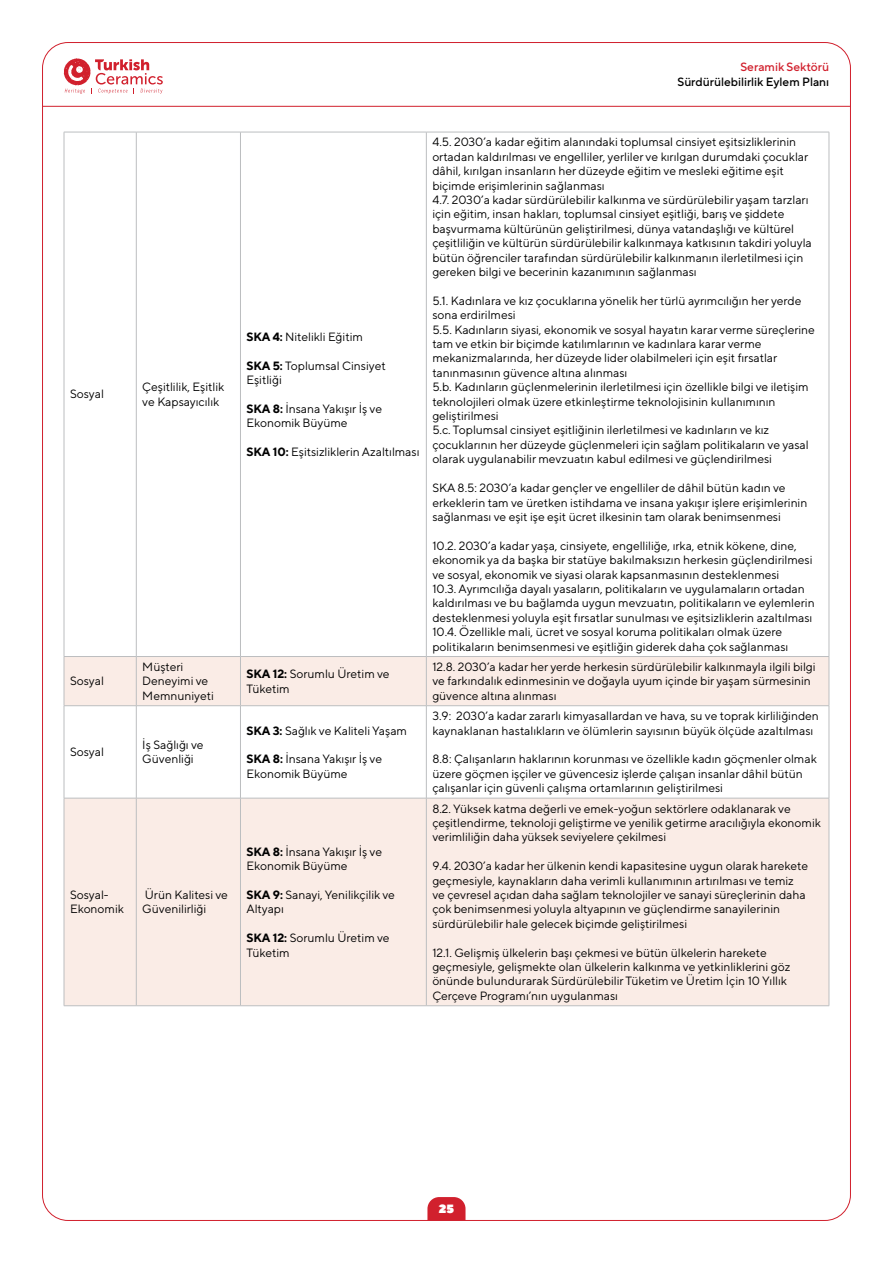
<style>
.page{position:relative;width:893px;height:1263px;background:#fff}
.page>*{position:absolute;margin:0;border:0;box-sizing:border-box;transform-origin:0 0}
.t1{font:12px/14.4px "TT Norms Pro";color:#000}
.t2{font:500 12px "TT Norms Pro";color:#000}
.t3{font:500 12px "TT Norms Pro";color:#d1202d}
.t4{font:900 12px "TT Norms Pro";color:#fff}
.s1{font-weight:700}
</style>
<div class="page">
<hr style="left:43px;top:106px;width:807px;height:1px;background:#d1202d">
<svg style="left:427px;top:1197px;width:38px;height:23px"></svg>
<svg style="left:64px;top:58px;width:99px;height:36px"></svg>
<svg style="left:65px;top:657px;width:764px;height:348px;fill:#faece6"></svg>
<hr style="left:64px;top:132px;width:72px;height:1px;background:#bcbec0">
<hr style="left:64px;top:132px;width:1px;height:524px;background:#bcbec0">
<hr style="left:136px;top:132px;width:104px;height:1px;background:#bcbec0">
<hr style="left:136px;top:132px;width:1px;height:524px;background:#bcbec0">
<hr style="left:240px;top:132px;width:186px;height:1px;background:#bcbec0">
<hr style="left:240px;top:132px;width:1px;height:524px;background:#bcbec0">
<hr style="left:426px;top:132px;width:403px;height:1px;background:#bcbec0">
<hr style="left:426px;top:132px;width:1px;height:524px;background:#bcbec0">
<hr style="left:829px;top:132px;width:1px;height:524px;background:#bcbec0">
<hr style="left:64px;top:656px;width:72px;height:1px;background:#bcbec0">
<hr style="left:64px;top:657px;width:1px;height:48px;background:#bcbec0">
<hr style="left:136px;top:656px;width:104px;height:1px;background:#bcbec0">
<hr style="left:136px;top:657px;width:1px;height:48px;background:#bcbec0">
<hr style="left:240px;top:656px;width:186px;height:1px;background:#bcbec0">
<hr style="left:240px;top:657px;width:1px;height:48px;background:#bcbec0">
<hr style="left:426px;top:656px;width:403px;height:1px;background:#bcbec0">
<hr style="left:426px;top:657px;width:1px;height:48px;background:#bcbec0">
<hr style="left:829px;top:657px;width:1px;height:48px;background:#bcbec0">
<hr style="left:64px;top:705px;width:72px;height:1px;background:#bcbec0">
<hr style="left:64px;top:706px;width:1px;height:92px;background:#bcbec0">
<hr style="left:136px;top:705px;width:104px;height:1px;background:#bcbec0">
<hr style="left:136px;top:706px;width:1px;height:92px;background:#bcbec0">
<hr style="left:240px;top:705px;width:186px;height:1px;background:#bcbec0">
<hr style="left:240px;top:706px;width:1px;height:92px;background:#bcbec0">
<hr style="left:426px;top:705px;width:403px;height:1px;background:#bcbec0">
<hr style="left:426px;top:706px;width:1px;height:92px;background:#bcbec0">
<hr style="left:829px;top:706px;width:1px;height:92px;background:#bcbec0">
<hr style="left:64px;top:798px;width:72px;height:1px;background:#bcbec0">
<hr style="left:64px;top:798px;width:1px;height:207px;background:#bcbec0">
<hr style="left:136px;top:798px;width:104px;height:1px;background:#bcbec0">
<hr style="left:136px;top:798px;width:1px;height:207px;background:#bcbec0">
<hr style="left:240px;top:798px;width:186px;height:1px;background:#bcbec0">
<hr style="left:240px;top:798px;width:1px;height:207px;background:#bcbec0">
<hr style="left:426px;top:798px;width:403px;height:1px;background:#bcbec0">
<hr style="left:426px;top:798px;width:1px;height:207px;background:#bcbec0">
<hr style="left:829px;top:798px;width:1px;height:207px;background:#bcbec0">
<hr style="left:64px;top:1005px;width:72px;height:1px;background:#bcbec0">
<hr style="left:136px;top:1005px;width:104px;height:1px;background:#bcbec0">
<hr style="left:240px;top:1005px;width:186px;height:1px;background:#bcbec0">
<hr style="left:426px;top:1005px;width:403px;height:1px;background:#bcbec0">
<p class="t1" style="left:70px;top:387px;width:35px">Sosyal</p>
<p class="t1" style="left:142px;top:379px;width:84px">Çeşitlilik, Eşitlik ve Kapsayıcılık</p>
<p class="t3" style="left:740px;top:59px;width:90px">Seramik Sektörü</p>
<p class="t2" style="left:677px;top:74px;width:153px">Sürdürülebilirlik Eylem Planı</p>
<p class="t1" style="left:246px;top:329px;width:118px"><span class="s1">SKA 4:</span> Nitelikli Eğitim</p>
<p class="t1" style="left:246px;top:358px;width:141px"><span class="s1">SKA 5:</span> Toplumsal Cinsiyet<br>Eşitliği</p>
<p class="t1" style="left:246px;top:401px;width:137px"><span class="s1">SKA 8:</span> İnsana Yakışır İş ve<br>Ekonomik Büyüme</p>
<p class="t1" style="left:246px;top:444px;width:174px"><span class="s1">SKA 10:</span> Eşitsizliklerin Azaltılması</p>
<p class="t1" style="left:432px;top:135px;width:381px">4.5. 2030’a kadar eğitim alanındaki toplumsal cinsiyet eşitsizliklerinin ortadan kaldırılması ve engelliler, yerliler ve kırılgan durumdaki çocuklar dâhil, kırılgan insanların her düzeyde eğitim ve mesleki eğitime eşit biçimde erişimlerinin sağlanması<br>4.7. 2030’a kadar sürdürülebilir kalkınma ve sürdürülebilir yaşam tarzları için eğitim, insan hakları, toplumsal cinsiyet eşitliği, barış ve şiddete başvurmama kültürünün geliştirilmesi, dünya vatandaşlığı ve kültürel çeşitliliğin ve kültürün sürdürülebilir kalkınmaya katkısının takdiri yoluyla bütün öğrenciler tarafından sürdürülebilir kalkınmanın ilerletilmesi için gereken bilgi ve becerinin kazanımının sağlanması</p>
<p class="t1" style="left:432px;top:293px;width:384px">5.1. Kadınlara ve kız çocuklarına yönelik her türlü ayrımcılığın her yerde sona erdirilmesi<br>5.5. Kadınların siyasi, ekonomik ve sosyal hayatın karar verme süreçlerine tam ve etkin bir biçimde katılımlarının ve kadınlara karar verme mekanizmalarında, her düzeyde lider olabilmeleri için eşit fırsatlar tanınmasının güvence altına alınması<br>5.b. Kadınların güçlenmelerinin ilerletilmesi için özellikle bilgi ve iletişim teknolojileri olmak üzere etkinleştirme teknolojisinin kullanımının geliştirilmesi<br>5.c. Toplumsal cinsiyet eşitliğinin ilerletilmesi ve kadınların ve kız çocuklarının her düzeyde güçlenmeleri için sağlam politikaların ve yasal olarak uygulanabilir mevzuatın kabul edilmesi ve güçlendirilmesi</p>
<p class="t1" style="left:432px;top:480px;width:376px">SKA 8.5: 2030’a kadar gençler ve engelliler de dâhil bütün kadın ve erkeklerin tam ve üretken istihdama ve insana yakışır işlere erişimlerinin sağlanması ve eşit işe eşit ücret ilkesinin tam olarak benimsenmesi</p>
<p class="t1" style="left:432px;top:538px;width:384px">10.2. 2030’a kadar yaşa, cinsiyete, engelliliğe, ırka, etnik kökene, dine, ekonomik ya da başka bir statüye bakılmaksızın herkesin güçlendirilmesi ve sosyal, ekonomik ve siyasi olarak kapsanmasının desteklenmesi<br>10.3. Ayrımcılığa dayalı yasaların, politikaların ve uygulamaların ortadan kaldırılması ve bu bağlamda uygun mevzuatın, politikaların ve eylemlerin desteklenmesi yoluyla eşit fırsatlar sunulması ve eşitsizliklerin azaltılması 10.4. Özellikle mali, ücret ve sosyal koruma politikaları olmak üzere politikaların benimsenmesi ve eşitliğin giderek daha çok sağlanması</p>
<p class="t1" style="left:70px;top:673px;width:35px">Sosyal</p>
<p class="t1" style="left:142px;top:659px;width:73px">Müşteri<br>Deneyimi ve<br>Memnuniyeti</p>
<p class="t1" style="left:246px;top:666px;width:145px"><span class="s1">SKA 12:</span> Sorumlu Üretim ve<br>Tüketim</p>
<p class="t1" style="left:432px;top:659px;width:385px">12.8. 2030’a kadar her yerde herkesin sürdürülebilir kalkınmayla ilgili bilgi ve farkındalık edinmesinin ve doğayla uyum içinde bir yaşam sürmesinin güvence altına alınması</p>
<p class="t1" style="left:70px;top:744px;width:35px">Sosyal</p>
<p class="t1" style="left:142px;top:737px;width:63px">İş Sağlığı ve<br>Güvenliği</p>
<p class="t1" style="left:246px;top:723px;width:162px"><span class="s1">SKA 3:</span> Sağlık ve Kaliteli Yaşam</p>
<p class="t1" style="left:246px;top:751px;width:137px"><span class="s1">SKA 8:</span> İnsana Yakışır İş ve<br>Ekonomik Büyüme</p>
<p class="t1" style="left:70px;top:887px;width:55px">Sosyal-<br>Ekonomik</p>
<p class="t1" style="left:142px;top:887px;width:87px">Ürün Kalitesi ve<br>Güvenilirliği</p>
<p class="t1" style="left:246px;top:844px;width:137px"><span class="s1">SKA 8:</span> İnsana Yakışır İş ve<br>Ekonomik Büyüme</p>
<p class="t1" style="left:246px;top:887px;width:150px"><span class="s1">SKA 9:</span> Sanayi, Yenilikçilik ve<br>Altyapı</p>
<p class="t1" style="left:246px;top:930px;width:145px"><span class="s1">SKA 12:</span> Sorumlu Üretim ve<br>Tüketim</p>
<p class="t1" style="left:432px;top:708px;width:388px">3.9: 2030’a kadar zararlı kimyasallardan ve hava, su ve toprak kirliliğinden kaynaklanan hastalıkların ve ölümlerin sayısının büyük ölçüde azaltılması</p>
<p class="t1" style="left:432px;top:751px;width:386px">8.8: Çalışanların haklarının korunması ve özellikle kadın göçmenler olmak üzere göçmen işçiler ve güvencesiz işlerde çalışan insanlar dâhil bütün çalışanlar için güvenli çalışma ortamlarının geliştirilmesi</p>
<p class="t1" style="left:432px;top:801px;width:390px">8.2. Yüksek katma değerli ve emek-yoğun sektörlere odaklanarak ve çeşitlendirme, teknoloji geliştirme ve yenilik getirme aracılığıyla ekonomik verimliliğin daha yüksek seviyelere çekilmesi</p>
<p class="t1" style="left:432px;top:858px;width:377px">9.4. 2030’a kadar her ülkenin kendi kapasitesine uygun olarak harekete geçmesiyle, kaynakların daha verimli kullanımının artırılması ve temiz ve çevresel açıdan daha sağlam teknolojiler ve sanayi süreçlerinin daha çok benimsenmesi yoluyla altyapının ve güçlendirme sanayilerinin sürdürülebilir hale gelecek biçimde geliştirilmesi</p>
<p class="t1" style="left:432px;top:945px;width:359px">12.1. Gelişmiş ülkelerin başı çekmesi ve bütün ülkelerin harekete geçmesiyle, gelişmekte olan ülkelerin kalkınma ve yetkinliklerini göz önünde bulundurarak Sürdürülebilir Tüketim ve Üretim İçin 10 Yıllık Çerçeve Programı’nın uygulanması</p>
<p class="t4" style="left:439px;top:1201px;width:17px">25</p>
</div>
